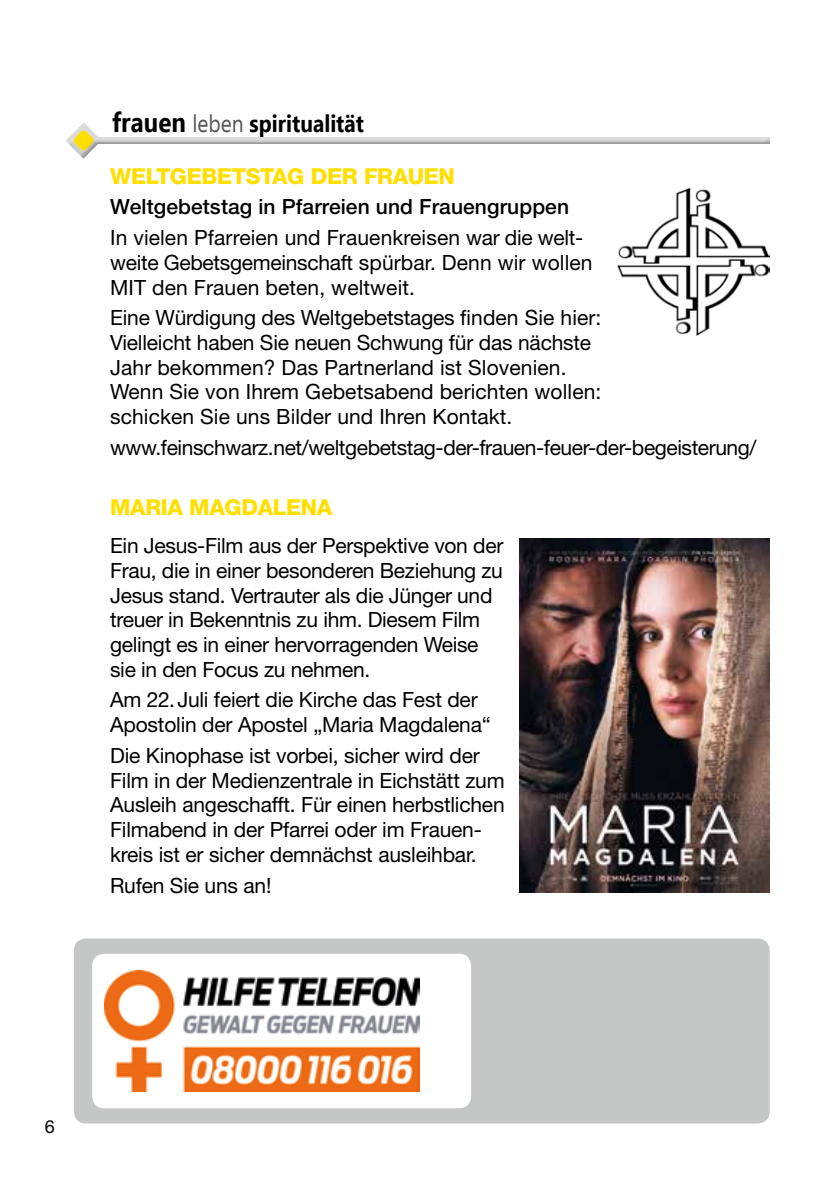
<style>
.page{position:relative;width:840px;height:1191px;background:#fff}
.page>*{position:absolute;margin:0;border:0;box-sizing:border-box;transform-origin:0 0}
.t1{font:700 24.2px "Ebrima";color:#000;scale:.87 1}
.t2{font:800 22px "Helvetica Neue LT";letter-spacing:-.015em;color:#ffdf00}
.t3{font:21px/24.8px "Helvetica Neue LT";letter-spacing:-.01em;color:#000}
.t4{font:500 21px "Helvetica Neue LT";letter-spacing:.005em;color:#000}
.t5{font:18px "Helvetica Neue LT";color:#000}
.s1{font-size:27.6px}
.s2{font-weight:400;color:#565656}
</style>
<div class="page">
<div style="left:64px;top:137px;width:708px;height:25px;background:#000;opacity:.3"></div>
<img style="left:617px;top:187px;width:152px;height:149px">
<img style="left:519px;top:539px;width:250px;height:353px">
<div style="left:74px;top:938px;width:695px;height:185px;background:#c5c6c6;border-radius:12px"></div>
<div style="left:92px;top:953px;width:379px;height:155px;background:#fff;border-radius:12px"></div>
<img style="left:105px;top:970px;width:315px;height:121px">
<p class="t1" style="left:112px;top:106px;width:291px"><span class="s1">frauen</span> <span class="s2">leben</span> spiritualität</p>
<p class="t2" style="left:110px;top:163px;width:346px">WELTGEBETSTAG DER FRAUEN</p>
<p class="t4" style="left:110px;top:194px;width:460px">Weltgebetstag in Pfarreien und Frauengruppen</p>
<p class="t3" style="left:110px;top:225px;width:483px">In vielen Pfarreien und Frauenkreisen war die welt&shy;weite Gebetsgemeinschaft spürbar. Denn wir wollen<br>MIT den Frauen beten, weltweit.</p>
<p class="t3" style="left:110px;top:305px;width:492px">Eine Würdigung des Weltgebetstages finden Sie hier:<br>Vielleicht haben Sie neuen Schwung für das nächste Jahr bekommen? Das Partnerland ist Slovenien.<br>Wenn Sie von Ihrem Gebetsabend berichten wollen: schicken Sie uns Bilder und Ihren Kontakt.</p>
<p class="t3" style="left:110px;top:434px;width:647px">www.feinschwarz.net/weltgebetstag-der-frauen-feuer-der-begeisterung/</p>
<p class="t2" style="left:110px;top:494px;width:223px">MARIA MAGDALENA</p>
<p class="t3" style="left:110px;top:533px;width:394px">Ein Jesus-Film aus der Perspektive von der Frau, die in einer besonderen Beziehung zu Jesus stand. Vertrauter als die Jünger und treuer in Bekenntnis zu ihm. Diesem Film gelingt es in einer hervorragenden Weise sie in den Focus zu nehmen.</p>
<p class="t3" style="left:110px;top:687px;width:382px">Am 22.Juli feiert die Kirche das Fest der<br>Apostolin der Apostel „Maria Magdalena“</p>
<p class="t3" style="left:110px;top:742px;width:396px">Die Kinophase ist vorbei, sicher wird der Film in der Medienzentrale in Eichstätt zum Ausleih angeschafft. Für einen herbstlichen Filmabend in der Pfarrei oder im Frauen&shy;kreis ist er sicher demnächst ausleihbar.</p>
<p class="t3" style="left:110px;top:872px;width:163px">Rufen Sie uns an!</p>
<p class="t5" style="left:45px;top:1116px;width:12px">6</p>
</div>
